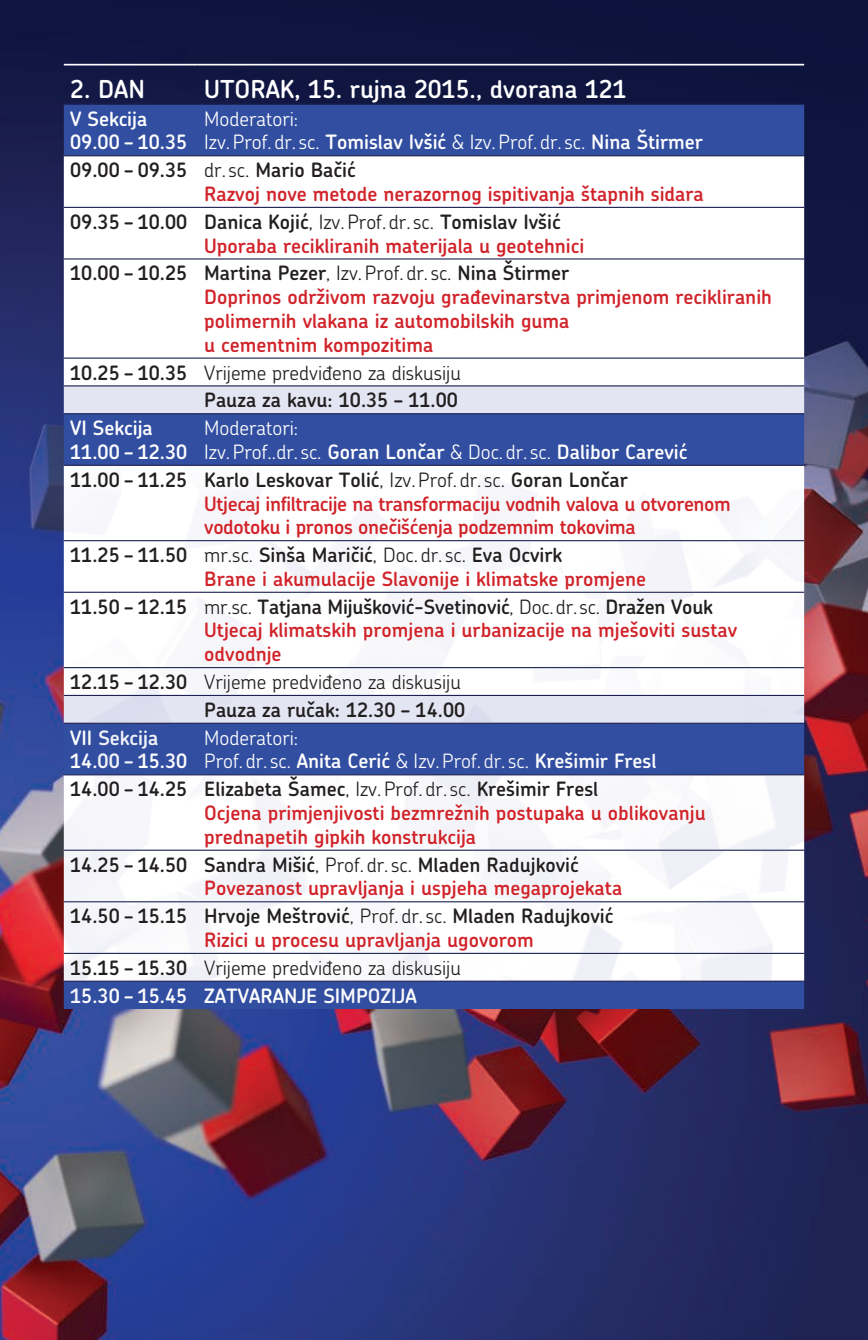
<style>
.page{position:relative;width:868px;height:1340px;background:#fff}
.page>*{position:absolute;margin:0;border:0;box-sizing:border-box;transform-origin:0 0}
.t1{font:600 24.75px "Chevinm";color:#fff}
.t2{font:600 19.8px/23.8px "Chevinm";color:#d1232a}
.t3{font:600 19.8px/27.9px "Chevinm";color:#231f20;text-align:right}
.t4{font:300 19.8px/23.8px "Chevinm";color:#fff}
.t5{font:600 19.8px/23.8px "Chevinm";letter-spacing:-.02em;color:#d1232a}
.t6{font:600 19.8px/23.6px "Chevinm";color:#fff}
.s1{font-weight:600}
.s2{color:#231f20}
.s3{font-weight:300;color:#231f20}
.s4{font-weight:300}
.s5{color:#d1232a}
</style>
<div class="page">
<img style="left:0;top:0;width:867px;height:1339px">
<p class="t1" style="left:70px;top:73px;width:76px">2. DAN</p>
<p class="t1" style="left:204px;top:73px;width:424px">UTORAK, 15. rujna 2015., dvorana 121</p>
<p class="t6" style="left:70px;top:106px;width:119px">V Sekcija<br>09.00 – 10.35</p>
<p class="t4" style="left:204px;top:106px;width:500px">Moderatori:<br>Izv.Prof.dr. sc. <span class="s1">Tomislav Ivšić</span> &amp; Izv.Prof.dr. sc. <span class="s1">Nina Štirmer</span></p>
<p class="t2" style="left:204px;top:158px;width:501px;text-indent:-134px"><span class="s2">09.00 – 09.35</span> <span class="s3">dr. sc.</span> <span class="s2">Mario Bačić<br></span>Razvoj nove metode nerazornog ispitivanja štapnih sidara</p>
<p class="t2" style="left:204px;top:209px;width:381px;text-indent:-134px"><span class="s2">09.35 – 10.00 Danica Kojić</span><span class="s3">, Izv.Prof.dr. sc.</span> <span class="s2">Tomislav Ivšić<br></span>Uporaba recikliranih materijala u geotehnici</p>
<p class="t2" style="left:204px;top:261px;width:569px;text-indent:-134px"><span class="s2">10.00 – 10.25 Martina Pezer</span><span class="s3">, Izv.Prof.dr. sc.</span> <span class="s2">Nina Štirmer<br></span>Doprinos održivom razvoju građevinarstva primjenom recikliranih polimernih vlakana iz automobilskih guma<br>u cementnim kompozitima</p>
<p class="t3" style="left:70px;top:358px;width:392px">10.25 – 10.35 <span class="s4">Vrijeme predviđeno za diskusiju<br></span>Pauza za kavu: 10.35 – 11.00</p>
<p class="t6" style="left:70px;top:416px;width:119px">VI Sekcija<br>11.00 – 12.30</p>
<p class="t4" style="left:204px;top:416px;width:484px">Moderatori:<br>Izv.Prof..dr. sc. <span class="s1">Goran Lončar</span> &amp; Doc.dr. sc. <span class="s1">Dalibor Carević</span></p>
<p class="t5" style="left:204px;top:467px;width:528px;text-indent:-134px"><span class="s2">11.00 – 11.25 Karlo Leskovar Tolić</span><span class="s3">, Izv.Prof.dr. sc.</span> <span class="s2">Goran Lončar<br></span>Utjecaj infiltracije na transformaciju vodnih valova u otvorenom vodotoku i pronos onečišćenja podzemnim tokovima</p>
<p class="t2" style="left:204px;top:542px;width:443px;text-indent:-134px"><span class="s2">11.25 – 11.50</span> <span class="s3">mr.sc.</span> <span class="s2">Sinša Maričić</span><span class="s3">, Doc.dr. sc.</span> <span class="s2">Eva Ocvirk<br></span>Brane i akumulacije Slavonije i klimatske promjene</p>
<p class="t2" style="left:204px;top:594px;width:534px;text-indent:-134px"><span class="s2">11.50 – 12.15</span> <span class="s3">mr.sc.</span> <span class="s2">Tatjana Mijušković-Svetinović</span><span class="s3">, Doc.dr.sc.</span> <span class="s2">Dražen Vouk<br></span>Utjecaj klimatskih promjena i urbanizacije na mješoviti sustav odvodnje</p>
<p class="t3" style="left:70px;top:667px;width:396px">12.15 – 12.30 <span class="s4">Vrijeme predviđeno za diskusiju<br></span>Pauza za ručak: 12.30 – 14.00</p>
<p class="t6" style="left:70px;top:725px;width:119px">VII Sekcija<br>14.00 – 15.30</p>
<p class="t4" style="left:204px;top:725px;width:454px">Moderatori:<br>Prof.dr. sc. <span class="s1">Anita Cerić</span> &amp; Izv.Prof.dr. sc. <span class="s1">Krešimir Fresl</span></p>
<p class="t2" style="left:204px;top:776px;width:503px;text-indent:-134px"><span class="s2">14.00 – 14.25 Elizabeta Šamec</span><span class="s3">, Izv.Prof.dr. sc.</span> <span class="s2">Krešimir Fresl<br></span>Ocjena primjenjivosti bezmrežnih postupaka u oblikovanju prednapetih gipkih konstrukcija</p>
<p class="t2" style="left:204px;top:852px;width:419px;text-indent:-134px"><span class="s2">14.25 – 14.50 Sandra Mišić</span><span class="s3">, Prof.dr. sc.</span> <span class="s2">Mladen Radujković<br></span>Povezanost upravljanja i uspjeha megaprojekata</p>
<p class="t3" style="left:204px;top:903px;width:410px;line-height:23.8px;text-align:left;text-indent:-134px">14.50 – 15.15 Hrvoje Meštrović<span class="s4">, Prof.dr. sc.</span> Mladen Radujković<br><span class="s5">Rizici u procesu upravljanja ugovorom</span></p>
<p class="t6" style="left:70px;top:953px;width:392px;line-height:27.9px"><span class="s2">15.15 – 15.30</span> <span class="s3">Vrijeme predviđeno za diskusiju<br></span>15.30 – 15.45 ZATVARANJE SIMPOZIJA</p>
</div>
